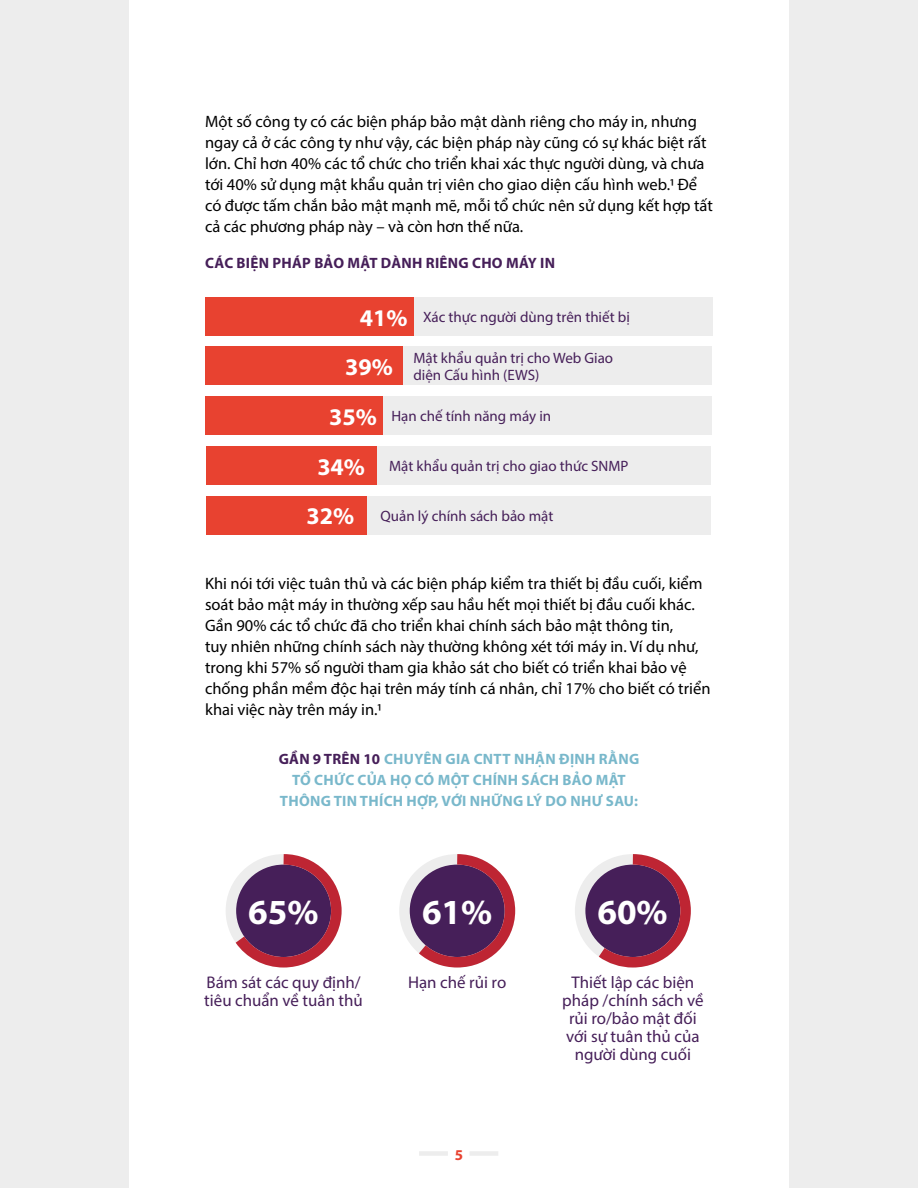
<style>
.page{position:relative;width:918px;height:1188px;background:#fff}
.page>*{position:absolute;margin:0;border:0;box-sizing:border-box;transform-origin:0 0}
.t1{font:700 35.4px "Myriad Pro";color:#fff}
.t2{font:700 24px "Myriad Pro";color:#fff}
.t3{font:16.95px/18px "Myriad Pro";color:#461f59}
.t4{font:16.5px/21px "Myriad Pro";color:#000}
.t5{font:15px/16.5px "Myriad Pro";color:#461f59}
.t6{font:700 15px/21px "Myriad Pro";letter-spacing:.02em;color:#79b8cb;text-align:center}
.t7{font:700 15px "Myriad Pro";letter-spacing:.02em;color:#461f59}
.t8{font:700 15px "Myriad Pro";color:#e84230}
.s1{font-weight:700;font-size:24px;color:#fff}
.s2{color:#461f59}
</style>
<div class="page">
<div style="left:419px;top:1151px;width:29px;height:5px;background:#ededed"></div>
<div style="left:470px;top:1151px;width:28px;height:5px;background:#ededed"></div>
<div style="left:205px;top:297px;width:508px;height:39px;background:#ededed"></div>
<div style="left:205px;top:297px;width:208px;height:39px;background:#e84230"></div>
<div style="left:207px;top:446px;width:504px;height:39px;background:#ededed"></div>
<div style="left:205px;top:347px;width:506px;height:38px;background:#ededed"></div>
<div style="left:207px;top:496px;width:504px;height:39px;background:#ededed"></div>
<div style="left:205px;top:396px;width:506px;height:39px;background:#ededed"></div>
<div style="left:205px;top:347px;width:197px;height:38px;background:#e84230"></div>
<div style="left:205px;top:396px;width:177px;height:39px;background:#e84230"></div>
<div style="left:207px;top:446px;width:170px;height:39px;background:#e84230"></div>
<div style="left:207px;top:496px;width:160px;height:39px;background:#e84230"></div>
<div style="left:399px;top:854px;width:116px;height:114px;border:10px solid #ededed;border-radius:50%"></div>
<div style="left:575px;top:854px;width:116px;height:114px;border:10px solid #ededed;border-radius:50%"></div>
<svg style="left:587px;top:854px;width:104px;height:114px"></svg>
<svg style="left:407px;top:854px;width:109px;height:114px"></svg>
<svg style="left:226px;top:854px;width:116px;height:114px"></svg>
<div style="left:0;top:0;width:129px;height:1188px;background:#ededed"></div>
<div style="left:789px;top:0;width:129px;height:1188px;background:#ededed"></div>
<p class="t4" style="left:205px;top:111px;width:509px">Một số công ty có các biện pháp bảo mật dành riêng cho máy in, nhưng ngay cả ở các công ty như vậy, các biện pháp này cũng có sự khác biệt rất lớn. Chỉ hơn 40% các tổ chức cho triển khai xác thực người dùng, và chưa tới 40% sử dụng mật khẩu quản trị viên cho giao diện cấu hình web.1 Để có được tấm chắn bảo mật mạnh mẽ, mỗi tổ chức nên sử dụng kết hợp tất cả các phương pháp này – và còn hơn thế nữa.</p>
<p class="t7" style="left:205px;top:253px;width:351px">CÁC BIỆN PHÁP BẢO MẬT DÀNH RIÊNG CHO MÁY IN</p>
<p class="t5" style="left:360px;top:309px;width:271px"><span class="s1">41%</span> Xác thực người dùng trên thiết bị</p>
<h2 class="t2" style="left:345px;top:352px;width:49px">39%</h2>
<h2 class="t2" style="left:329px;top:401px;width:49px">35%</h2>
<h2 class="t2" style="left:317px;top:451px;width:49px">34%</h2>
<h2 class="t2" style="left:307px;top:500px;width:49px">32%</h2>
<p class="t5" style="left:413px;top:350px;width:201px">Mật khẩu quản trị cho Web Giao diện Cấu hình (EWS)</p>
<p class="t5" style="left:392px;top:408px;width:161px">Hạn chế tính năng máy in</p>
<p class="t5" style="left:389px;top:458px;width:241px">Mật khẩu quản trị cho giao thức SNMP</p>
<p class="t5" style="left:381px;top:507px;width:174px">Quản lý chính sách bảo mật</p>
<p class="t4" style="left:205px;top:573px;width:507px">Khi nói tới việc tuân thủ và các biện pháp kiểm tra thiết bị đầu cuối, kiểm soát bảo mật máy in thường xếp sau hầu hết mọi thiết bị đầu cuối khác.<br>Gần 90% các tổ chức đã cho triển khai chính sách bảo mật thông tin,<br>tuy nhiên những chính sách này thường không xét tới máy in. Ví dụ như, trong khi 57% số người tham gia khảo sát cho biết có triển khai bảo vệ chống phần mềm độc hại trên máy tính cá nhân, chỉ 17% cho biết có triển khai việc này trên máy in.1</p>
<p class="t6" style="left:279px;top:748px;width:362px"><span class="s2">GẦN 9 TRÊN 10</span> CHUYÊN GIA CNTT NHẬN ĐỊNH RẰNG<br>TỔ CHỨC CỦA HỌ CÓ MỘT CHÍNH SÁCH BẢO MẬT<br>THÔNG TIN THÍCH HỢP, VỚI NHỮNG LÝ DO NHƯ SAU:</p>
<h1 class="t1" style="left:248px;top:889px;width:72px">65%</h1>
<h1 class="t1" style="left:422px;top:889px;width:72px">61%</h1>
<h1 class="t1" style="left:597px;top:889px;width:72px">60%</h1>
<p class="t3" style="left:204px;top:973px;width:160px">Bám sát các quy định/ tiêu chuẩn về tuân thủ</p>
<p class="t3" style="left:562px;top:973px;width:143px;text-align:center">Thiết lập các biện pháp /chính sách về rủi ro/bảo mật đối với sự tuân thủ của người dùng cuối</p>
<p class="t3" style="left:408px;top:973px;width:100px">Hạn chế rủi ro</p>
<p class="t8" style="left:455px;top:1145px;width:10px">5</p>
</div>
